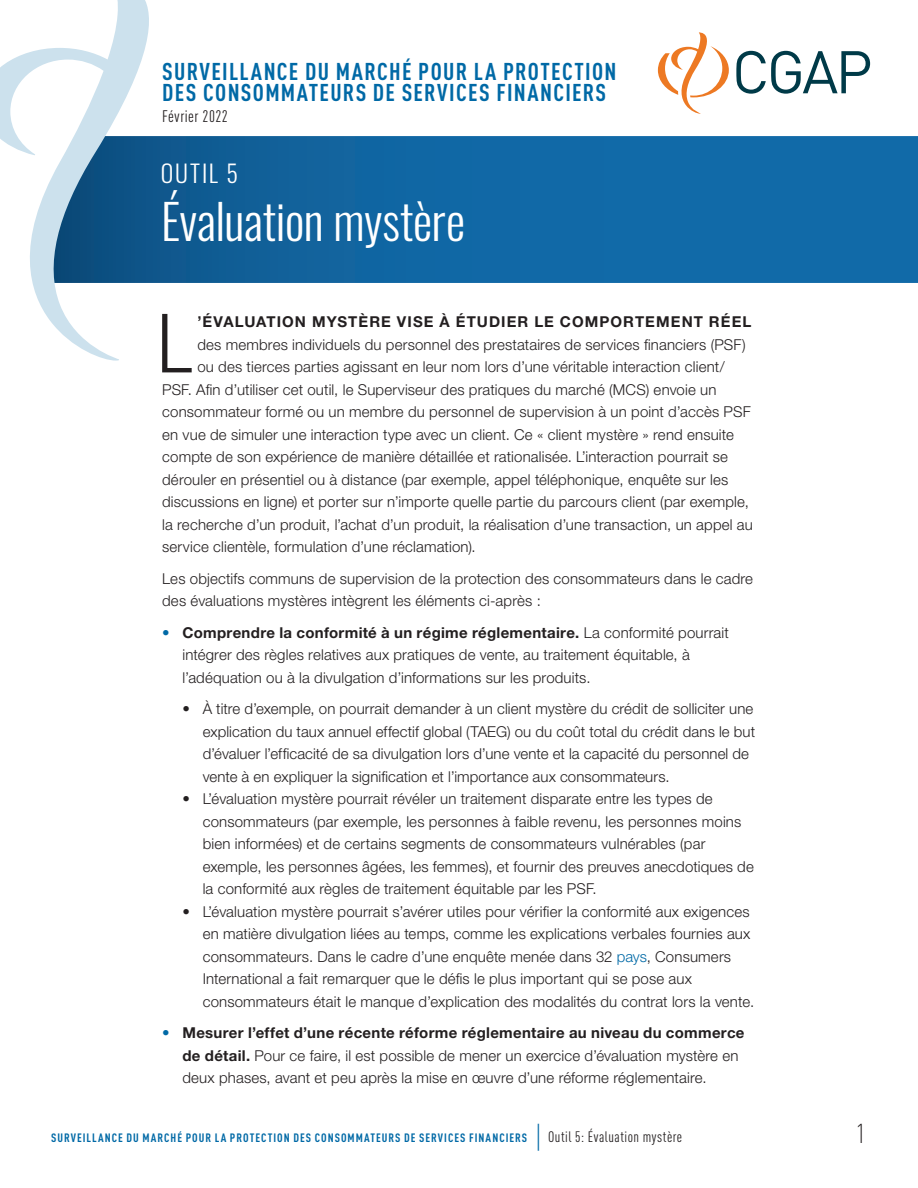
<style>
.page{position:relative;width:918px;height:1188px;background:#fff}
.page>*{position:absolute;margin:0;border:0;box-sizing:border-box;transform-origin:0 0}
.Initial_Paragraph_w{font:300 condensed 81.9px "Helvetica Neue LT Std";color:#231f20}
.t1{font:300 48.3px "Oswald";letter-spacing:-.01em;color:#fff}
.t2{font:300 condensed 27px "DIN Pro";color:#231f20}
.t3{font:700 condensed 24px/21px "DIN Pro";letter-spacing:.055em;color:#0069a6}
.t4{font:300 24px "Oswald";letter-spacing:.075em;color:#fff}
.t5{font:condensed 16.5px "DIN Pro";letter-spacing:.03em;color:#231f20}
.Body{font:300 15px/22.5px "Helvetica Neue LT Std";letter-spacing:.01em;color:#231f20}
.Initial_Paragraph_w-2{font:300 15px "Helvetica Neue LT Std";letter-spacing:.01em;color:#231f20}
.Initial_Paragraph_w-3{font:700 15px "Helvetica Neue LT Std";letter-spacing:.07em;color:#231f20}
.t6{font:700 condensed 12px "DIN Pro";letter-spacing:.085em;color:#0069a6}
.s1{color:#0069a6}
.s2{font-weight:700}
.s3{font-family:"Minion Pro";font-weight:400;font-stretch:normal;font-size:27px}
.s4{font-weight:400;font-size:15px;color:#231f20}
</style>
<div class="page">
<svg style="left:155px;top:136px;width:763px;height:147px;background:#1066a2"></svg>
<svg style="left:0;top:0;width:155px;height:361px"></svg>
<svg style="left:736px;top:51px;width:134px;height:43px"></svg>
<svg style="left:658px;top:32px;width:71px;height:82px"></svg>
<p class="t3" style="left:162px;top:59px;width:456px">SURVEILLANCE DU MARCHÉ POUR LA PROTECTION<br>DES CONSOMMATEURS DE SERVICES FINANCIERS</p>
<p class="t5" style="left:162px;top:104px;width:67px">Février 2022</p>
<p class="t4" style="left:161px;top:152px;width:79px">OUTIL 5</p>
<p class="t1" style="left:161px;top:178px;width:306px">Évaluation mystère</p>
<p class="Initial_Paragraph_w" style="left:158px;top:296px;width:36px">L</p>
<p class="Initial_Paragraph_w-3" style="left:197px;top:313px;width:556px">’ÉVALUATION MYSTÈRE VISE À ÉTUDIER LE COMPORTEMENT RÉEL</p>
<p class="Initial_Paragraph_w-2" style="left:197px;top:335px;width:550px">des membres individuels du personnel des prestataires de services financiers (PSF)</p>
<p class="Initial_Paragraph_w-2" style="left:197px;top:358px;width:529px">ou des tierces parties agissant en leur nom lors d’une véritable interaction client/</p>
<p class="Initial_Paragraph_w-2" style="left:162px;top:380px;width:556px">PSF. Afin d’utiliser cet outil, le Superviseur des pratiques du marché (MCS) envoie un</p>
<p class="Initial_Paragraph_w-2" style="left:162px;top:403px;width:590px">consommateur formé ou un membre du personnel de supervision à un point d’accès PSF</p>
<p class="Initial_Paragraph_w-2" style="left:162px;top:425px;width:573px">en vue de simuler une interaction type avec un client. Ce « client mystère » rend ensuite</p>
<p class="Initial_Paragraph_w-2" style="left:162px;top:448px;width:567px">compte de son expérience de manière détaillée et rationalisée. L’interaction pourrait se</p>
<p class="Initial_Paragraph_w-2" style="left:162px;top:470px;width:568px">dérouler en présentiel ou à distance (par exemple, appel téléphonique, enquête sur les</p>
<p class="Initial_Paragraph_w-2" style="left:162px;top:493px;width:588px">discussions en ligne) et porter sur n’importe quelle partie du parcours client (par exemple,</p>
<p class="Initial_Paragraph_w-2" style="left:162px;top:515px;width:592px">la recherche d’un produit, l’achat d’un produit, la réalisation d’une transaction, un appel au</p>
<p class="Initial_Paragraph_w-2" style="left:162px;top:538px;width:315px">service clientèle, formulation d’une réclamation).</p>
<p class="Body" style="left:162px;top:567px;width:592px">Les objectifs communs de supervision de la protection des consommateurs dans le cadre des évaluations mystères intègrent les éléments ci-après :</p>
<p class="Body" style="left:182px;top:621px;width:548px;text-indent:-20px"><span class="s1">•</span> <span class="s2">Comprendre la conformité à un régime réglementaire.</span> La conformité pourrait intégrer des règles relatives aux pratiques de vente, au traitement équitable, à l’adéquation ou à la divulgation d’informations sur les produits.</p>
<p class="Body" style="left:203px;top:698px;width:554px;text-indent:-20px">• À titre d’exemple, on pourrait demander à un client mystère du crédit de solliciter une explication du taux annuel effectif global (TAEG) ou du coût total du crédit dans le but d’évaluer l’efficacité de sa divulgation lors d’une vente et la capacité du personnel de vente à en expliquer la signification et l’importance aux consommateurs.</p>
<p class="Body" style="left:203px;top:788px;width:553px;text-indent:-20px">• L’évaluation mystère pourrait révéler un traitement disparate entre les types de consommateurs (par exemple, les personnes à faible revenu, les personnes moins bien informées) et de certains segments de consommateurs vulnérables (par exemple, les personnes âgées, les femmes), et fournir des preuves anecdotiques de la conformité aux règles de traitement équitable par les PSF.</p>
<p class="Body" style="left:203px;top:900px;width:553px;text-indent:-20px">• L’évaluation mystère pourrait s’avérer utiles pour vérifier la conformité aux exigences en matière divulgation liées au temps, comme les explications verbales fournies aux consommateurs. Dans le cadre d’une enquête menée dans 32 <span class="s1">pays</span>, Consumers International a fait remarquer que le défis le plus important qui se pose aux consommateurs était le manque d’explication des modalités du contrat lors la vente.</p>
<p class="Body" style="left:182px;top:1022px;width:564px;text-indent:-20px"><span class="s1">•</span> <span class="s2">Mesurer l’effet d’une récente réforme réglementaire au niveau du commerce de détail.</span> Pour ce faire, il est possible de mener un exercice d’évaluation mystère en deux phases, avant et peu après la mise en œuvre d’une réforme réglementaire.</p>
<p class="t6" style="left:51px;top:1129px;width:633px">SURVEILLANCE DU MARCHÉ POUR LA PROTECTION DES CONSOMMATEURS DE SERVICES FINANCIERS <span class="s3">|</span> <span class="s4">Outil 5: Évaluation mystère</span></p>
<h3 class="t2" style="left:856px;top:1115px;width:11px">1</h3>
</div>
